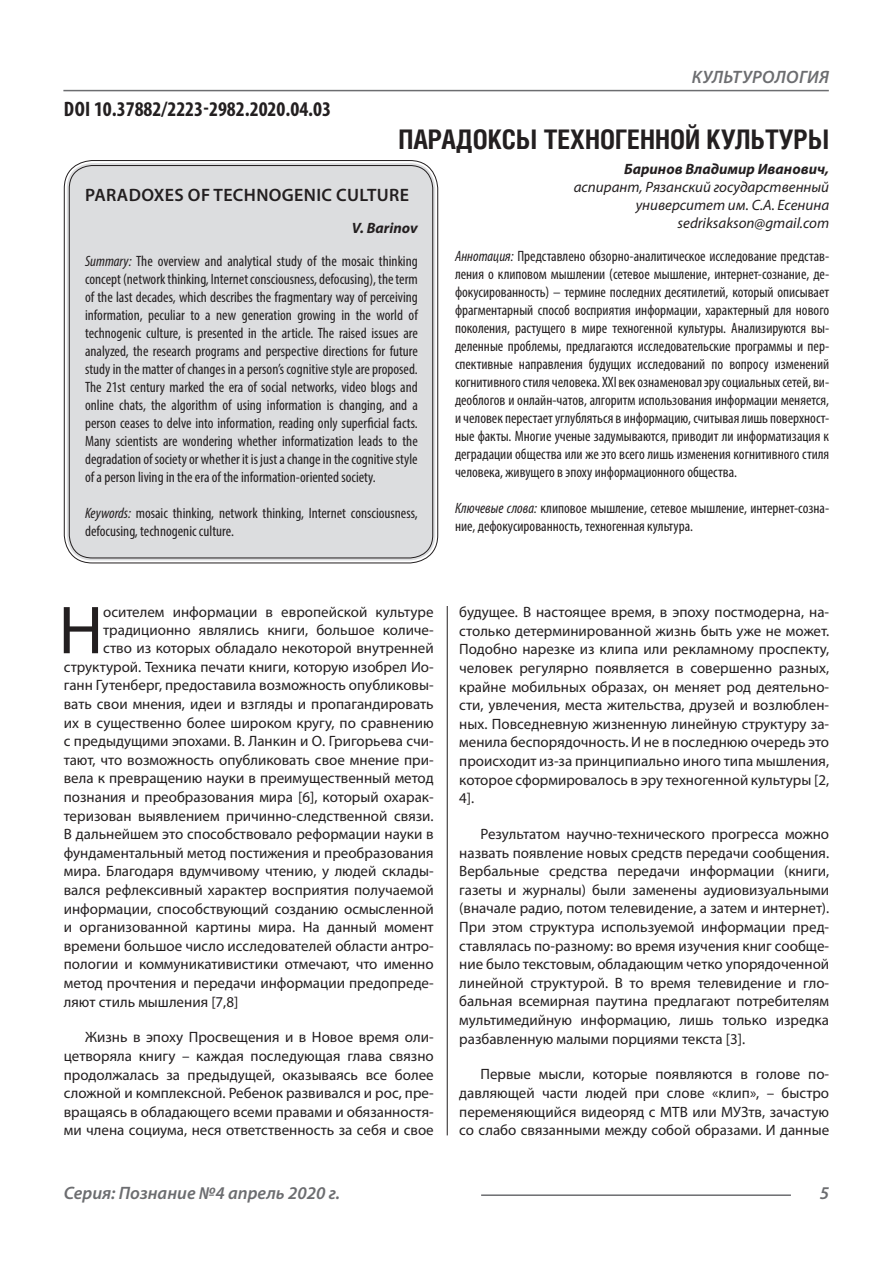
<style>
.page{position:relative;width:893px;height:1263px;background:#fff}
.page>*{position:absolute;margin:0;border:0;box-sizing:border-box;transform-origin:0 0}
.Статья_текст_первый{font:68.4px "Myriad Pro";color:#231f20}
.Статья_название{font:700 27px "Helios Cond C";color:#231f20}
.ДОИ{font:700 condensed 21px "Myriad Pro";color:#231f20}
.Колонтитул{font:italic 600 18px "Myriad Pro";color:#6c6d70}
.Статья_название_англ{font:600 18px "Myriad Pro";letter-spacing:.02em;color:#231f20}
.Колонтитул-2{font:italic 600 18px "Myriad Pro";letter-spacing:.02em;color:#6c6d70}
.Статья_текст{font:15px/18.6px "Myriad Pro";color:#231f20;text-align:justify}
.Статья_текст_первый-2{font:15px "Myriad Pro";color:#231f20}
.Статья_аннотация_тек{font:condensed 15px/18px "Myriad Pro";color:#231f20;text-align:justify}
.Статья_аннотация_анг{font:condensed 15px/18px "Myriad Pro";color:#231f20;text-align:justify}
.Статья_автор_инфо{font:italic 15px/18px "Myriad Pro";color:#231f20;text-align:right}
.Статья_автор_инфо-2{font:italic 700 15px "Myriad Pro";color:#231f20}
.Статья_автор_англ{font:italic 700 15px "Myriad Pro";color:#231f20}
.s1{font-style:italic}
</style>
<div class="page">
<hr style="left:447px;top:128px;width:1px;height:1007px;background:#231f20">
<hr style="left:63px;top:90px;width:766px;height:1px;background:#6c6d70">
<hr style="left:481px;top:1194px;width:310px;height:2px;background:#6c6d70">
<div style="left:443px;top:127px;width:10px;height:479px;background:#fff"></div>
<div style="left:67px;top:163px;width:368px;height:397px;background:#dcdddf;border-radius:26px"></div>
<p class="ДОИ" style="left:64px;top:95px;width:269px">DOI 10.37882/2223-2982.2020.04.03</p>
<p class="Колонтитул-2" style="left:692px;top:66px;width:139px">КУЛЬТУРОЛОГИЯ</p>
<p class="Статья_название" style="left:398px;top:124px;width:432px">ПАРАДОКСЫ ТЕХНОГЕННОЙ КУЛЬТУРЫ</p>
<p class="Статья_автор_инфо-2" style="left:624px;top:159px;width:207px">Баринов Владимир Иванович,</p>
<p class="Статья_автор_инфо" style="left:574px;top:178px;width:257px">аспирант, Рязанский государственный университет им. С.А. Есенина</p>
<p class="Статья_автор_инфо" style="left:678px;top:214px;width:153px">sedriksakson@gmail.com</p>
<p class="Статья_аннотация_тек" style="left:455px;top:247px;width:376px"><span class="s1">Аннотация:</span> Представлено обзорно-аналитическое исследование представ&shy;ления о клиповом мышлении (сетевое мышление, интернет-сознание, де&shy;фокусированность) – термине последних десятилетий, который описывает фрагментарный способ восприятия информации, характерный для нового поколения, растущего в мире техногенной культуры. Анализируются вы&shy;деленные проблемы, предлагаются исследовательские программы и пер&shy;спективные направления будущих исследований по вопросу изменений когнитивного стиля человека. XXI век ознаменовал эру социальных сетей, ви&shy;деоблогов и онлайн-чатов, алгоритм использования информации меняется, и человек перестает углубляться в информацию, считывая лишь поверхност&shy;ные факты. Многие ученые задумываются, приводит ли информатизация к деградации общества или же это всего лишь изменения когнитивного стиля человека, живущего в эпоху информационного общества.</p>
<p class="Статья_аннотация_тек" style="left:455px;top:499px;width:376px"><span class="s1">Ключевые слова:</span> клиповое мышление, сетевое мышление, интернет-созна&shy;ние, дефокусированность, техногенная культура.</p>
<p class="Статья_название_англ" style="left:85px;top:183px;width:325px">PARADOXES OF TECHNOGENIC CULTURE</p>
<p class="Статья_автор_англ" style="left:352px;top:218px;width:67px">V. Barinov</p>
<p class="Статья_аннотация_анг" style="left:85px;top:251px;width:334px"><span class="s1">Summary:</span> The overview and analytical study of the mosaic thinking concept (network thinking, Internet consciousness, defocusing), the term of the last decades, which describes the fragmentary way of perceiving information, peculiar to a new generation growing in the world of technogenic culture, is presented in the article. The raised issues are analyzed, the research programs and perspective directions for future study in the matter of changes in a person’s cognitive style are proposed.<br>The 21st century marked the era of social networks, video blogs and online chats, the algorithm of using information is changing, and a person ceases to delve into information, reading only superficial facts.<br>Many scientists are wondering whether informatization leads to the degradation of society or whether it is just a change in the cognitive style of a person living in the era of the information-oriented society.</p>
<p class="Статья_аннотация_анг" style="left:85px;top:503px;width:334px"><span class="s1">Keywords:</span> mosaic thinking, network thinking, Internet consciousness, defocusing, technogenic culture.</p>
<p class="Статья_текст_первый" style="left:59px;top:588px;width:46px">Н</p>
<p class="Статья_текст_первый-2" style="left:103px;top:603px;width:332px">осителем информации в европейской культуре</p>
<p class="Статья_текст_первый-2" style="left:103px;top:621px;width:332px">традиционно являлись книги, большое количе-</p>
<p class="Статья_текст_первый-2" style="left:103px;top:639px;width:332px">ство из которых обладало некоторой внутренней</p>
<p class="Статья_текст_первый-2" style="left:64px;top:657px;width:371px">структурой. Техника печати книги, которую изобрел Ио-</p>
<p class="Статья_текст_первый-2" style="left:64px;top:676px;width:371px">ганн Гутенберг, предоставила возможность опубликовы-</p>
<p class="Статья_текст_первый-2" style="left:64px;top:695px;width:371px">вать свои мнения, идеи и взгляды и пропагандировать</p>
<p class="Статья_текст_первый-2" style="left:64px;top:713px;width:371px">их в существенно более широком кругу, по сравнению</p>
<p class="Статья_текст_первый-2" style="left:64px;top:732px;width:371px">с предыдущими эпохами. В. Ланкин и О. Григорьева счи-</p>
<p class="Статья_текст_первый-2" style="left:64px;top:750px;width:371px">тают, что возможность опубликовать свое мнение при-</p>
<p class="Статья_текст_первый-2" style="left:64px;top:769px;width:371px">вела к превращению науки в преимущественный метод</p>
<p class="Статья_текст_первый-2" style="left:64px;top:788px;width:371px">познания и преобразования мира [6], который охарак-</p>
<p class="Статья_текст_первый-2" style="left:64px;top:806px;width:371px">теризован выявлением причинно-следственной связи.</p>
<p class="Статья_текст_первый-2" style="left:64px;top:825px;width:371px">В дальнейшем это способствовало реформации науки в</p>
<p class="Статья_текст_первый-2" style="left:64px;top:843px;width:371px">фундаментальный метод постижения и преобразования</p>
<p class="Статья_текст_первый-2" style="left:64px;top:862px;width:371px">мира. Благодаря вдумчивому чтению, у людей склады-</p>
<p class="Статья_текст_первый-2" style="left:64px;top:881px;width:371px">вался рефлексивный характер восприятия получаемой</p>
<p class="Статья_текст_первый-2" style="left:64px;top:899px;width:371px">информации, способствующий созданию осмысленной</p>
<p class="Статья_текст_первый-2" style="left:64px;top:918px;width:371px">и организованной картины мира. На данный момент</p>
<p class="Статья_текст_первый-2" style="left:64px;top:936px;width:371px">времени большое число исследователей области антро-</p>
<p class="Статья_текст_первый-2" style="left:64px;top:955px;width:371px">пологии и коммуникативистики отмечают, что именно</p>
<p class="Статья_текст_первый-2" style="left:64px;top:974px;width:371px">метод прочтения и передачи информации предопреде-</p>
<p class="Статья_текст_первый-2" style="left:64px;top:992px;width:176px">ляют стиль мышления [7,8]</p>
<p class="Статья_текст" style="left:64px;top:1028px;width:371px;text-indent:21px">Жизнь в эпоху Просвещения и в Новое время оли&shy;цетворяла книгу – каждая последующая глава связно продолжалась за предыдущей, оказываясь все более сложной и комплексной. Ребенок развивался и рос, пре&shy;вращаясь в обладающего всеми правами и обязанностя&shy;ми члена социума, неся ответственность за себя и свое</p>
<p class="Статья_текст" style="left:459px;top:602px;width:371px">будущее. В настоящее время, в эпоху постмодерна, на&shy;столько детерминированной жизнь быть уже не может.<br>Подобно нарезке из клипа или рекламному проспекту, человек регулярно появляется в совершенно разных, крайне мобильных образах, он меняет род деятельно&shy;сти, увлечения, места жительства, друзей и возлюблен&shy;ных. Повседневную жизненную линейную структуру за&shy;менила беспорядочность. И не в последнюю очередь это происходит из-за принципиально иного типа мышления, которое сформировалось в эру техногенной культуры [2, 4].</p>
<p class="Статья_текст" style="left:459px;top:824px;width:371px;text-indent:21px">Результатом научно-технического прогресса можно назвать появление новых средств передачи сообщения.<br>Вербальные средства передачи информации (книги, газеты и журналы) были заменены аудиовизуальными (вначале радио, потом телевидение, а затем и интернет).<br>При этом структура используемой информации пред&shy;ставлялась по-разному: во время изучения книг сообще&shy;ние было текстовым, обладающим четко упорядоченной линейной структурой. В то время телевидение и гло&shy;бальная всемирная паутина предлагают потребителям мультимедийную информацию, лишь только изредка разбавленную малыми порциями текста [3].</p>
<p class="Статья_текст" style="left:459px;top:1065px;width:371px;text-indent:21px">Первые мысли, которые появляются в голове по&shy;давляющей части людей при слове «клип», – быстро переменяющийся видеоряд с МТВ или МУЗтв, зачастую со слабо связанными между собой образами. И данные</p>
<p class="Колонтитул" style="left:64px;top:1182px;width:278px">Серия: Познание №4 апрель 2020 г.</p>
<p class="Колонтитул" style="left:820px;top:1182px;width:11px">5</p>
</div>
